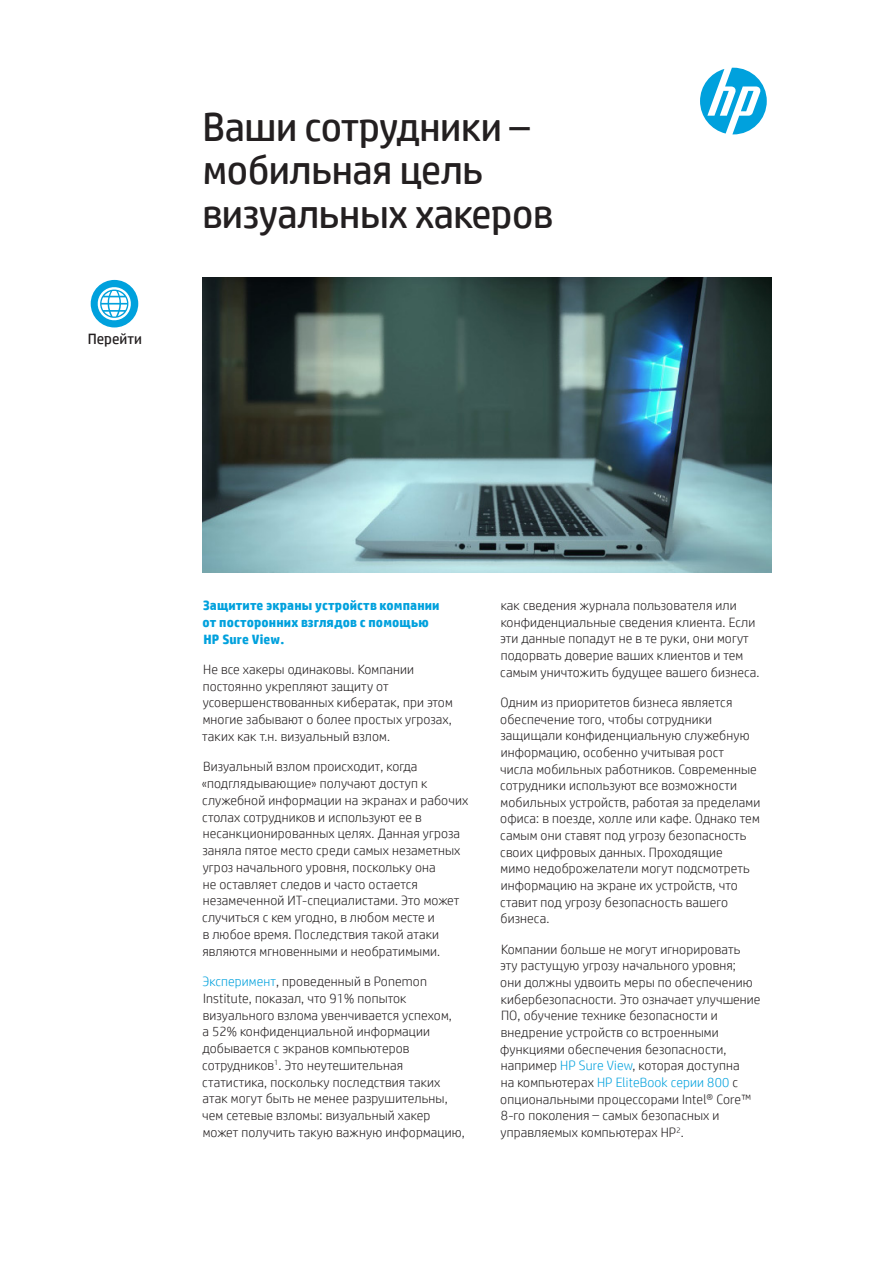
<style>
.page{position:relative;width:893px;height:1263px;background:#fff}
.page>*{position:absolute;margin:0;border:0;box-sizing:border-box;transform-origin:0 0}
.t1{font:40.5px/43.5px "HP Simplified";letter-spacing:-.01em;color:#231f20}
.t2{font:15px "HP Simplified";color:#231f20}
.t3{font:300 13.5px/16.6px "HP Simplified";letter-spacing:.01em;color:#231f20}
.t4{font:700 13.5px/16.8px "HP Simplified";letter-spacing:.01em;color:#00a1dd}
.s1{color:#00a1dd}
</style>
<div class="page">
<svg style="left:700px;top:68px;width:67px;height:66px"></svg>
<img style="left:202px;top:278px;width:569px;height:294px">
<div style="left:91px;top:280px;width:47px;height:47px;background:#00a1dd;border-radius:50%"></div>
<svg style="left:96px;top:285px;width:36px;height:37px"></svg>
<p class="t2" style="left:88px;top:329px;width:56px">Перейти</p>
<h1 class="t1" style="left:203px;top:105px;width:352px">Ваши сотрудники – мобильная цель визуальных хакеров</h1>
<p class="t4" style="left:202px;top:597px;width:239px">Защитите экраны устройств компании от посторонних взглядов с помощью<br>HP Sure View.</p>
<p class="t3" style="left:202px;top:660px;width:252px">Не все хакеры одинаковы. Компании постоянно укрепляют защиту от усовершенствованных кибератак, при этом многие забывают о более простых угрозах, таких как т.н. визуальный взлом.</p>
<p class="t3" style="left:202px;top:758px;width:268px">Визуальный взлом происходит, когда «подглядывающие» получают доступ к служебной информации на экранах и рабочих столах сотрудников и используют ее в несанкционированных целях. Данная угроза заняла пятое место среди самых незаметных угроз начального уровня, поскольку она<br>не оставляет следов и часто остается незамеченной ИТ-специалистами. Это может случиться с кем угодно, в любом месте и<br>в любое время. Последствия такой атаки являются мгновенными и необратимыми.</p>
<p class="t3" style="left:202px;top:972px;width:264px"><span class="s1">Эксперимент</span>, проведенный в Ponemon Institute, показал, что 91% попыток визуального взлома увенчивается успехом,<br>а 52% конфиденциальной информации добывается с экранов компьютеров сотрудников<sup>1</sup>. Это неутешительная статистика, поскольку последствия таких атак могут быть не менее разрушительны, чем сетевые взломы: визуальный хакер может получить такую важную информацию,</p>
<p class="t3" style="left:500px;top:597px;width:261px">как сведения журнала пользователя или конфиденциальные сведения клиента. Если эти данные попадут не в те руки, они могут подорвать доверие ваших клиентов и тем самым уничтожить будущее вашего бизнеса.</p>
<p class="t3" style="left:500px;top:693px;width:262px">Одним из приоритетов бизнеса является обеспечение того, чтобы сотрудники защищали конфиденциальную служебную информацию, особенно учитывая рост<br>числа мобильных работников. Современные сотрудники используют все возможности мобильных устройств, работая за пределами офиса: в поезде, холле или кафе. Однако тем самым они ставят под угрозу безопасность своих цифровых данных. Проходящие<br>мимо недоброжелатели могут подсмотреть информацию на экране их устройств, что ставит под угрозу безопасность вашего бизнеса.</p>
<p class="t3" style="left:500px;top:940px;width:262px">Компании больше не могут игнорировать<br>эту растущую угрозу начального уровня;<br>они должны удвоить меры по обеспечению кибербезопасности. Это означает улучшение ПО, обучение технике безопасности и внедрение устройств со встроенными функциями обеспечения безопасности, например <span class="s1">HP Sure View</span>, которая доступна<br>на компьютерах <span class="s1">HP EliteBook серии 800</span> с опциональными процессорами Intel® Core™ 8-го поколения – самых безопасных и управляемых компьютерах HP<sup>2</sup>.</p>
</div>
